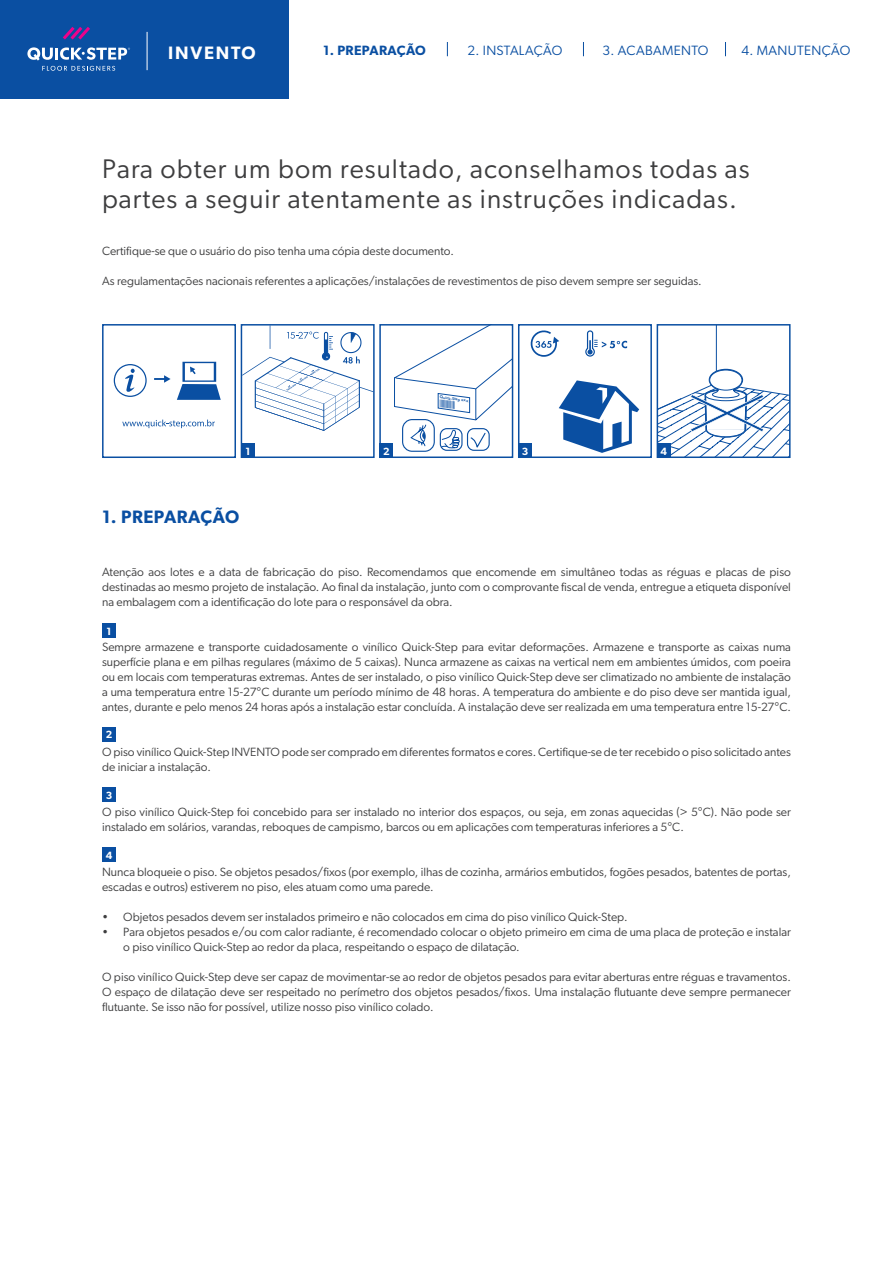
<style>
.page{position:relative;width:893px;height:1263px;background:#fff}
.page>*{position:absolute;margin:0;border:0;box-sizing:border-box;transform-origin:0 0}
.t1{font:27px/30px "Gibson";letter-spacing:.04em;color:#3e3e3f}
.t2{font:600 18px "Gibson";letter-spacing:.025em;color:#0a4fa2}
.t3{font:600 18px "Gibson";letter-spacing:.1em;color:#fff}
.t4{font:13.5px "Gibson";letter-spacing:.025em;color:#0a4fa2}
.t5{font:600 13.5px "Gibson";letter-spacing:.025em;color:#0a4fa2}
.t6{font:12px/15px "Gibson";color:#3e3e3f}
.t7{font:600 10.5px "Gibson";color:#fff}
.t8{font:600 4.35px "Futura PT";color:#0a4fa2}
</style>
<div class="page">
<div style="left:0;top:0;width:288px;height:98px;background:#0a4fa2"></div>
<svg style="left:63px;top:27px;width:27px;height:13px"></svg>
<svg style="left:27px;top:47px;width:103px;height:24px"></svg>
<hr style="left:147px;top:32px;width:1px;height:38px;background:#fff">
<svg style="left:177px;top:362px;width:44px;height:38px"></svg>
<svg style="left:154px;top:375px;width:17px;height:8px"></svg>
<svg style="left:125px;top:369px;width:10px;height:23px"></svg>
<div style="left:114px;top:364px;width:33px;height:33px;border:1px solid #0a4fa2;border-radius:50%"></div>
<svg style="left:122px;top:420px;width:93px;height:8px"></svg>
<div style="left:102px;top:324px;width:134px;height:134px;border:2px solid #0a4fa2"></div>
<svg style="left:244px;top:327px;width:128px;height:117px"></svg>
<div style="left:241px;top:324px;width:134px;height:134px;border:2px solid #0a4fa2"></div>
<div style="left:402px;top:419px;width:33px;height:33px;border:1px solid #0a4fa2;border-radius:9px"></div>
<svg style="left:391px;top:327px;width:119px;height:124px"></svg>
<div style="left:379px;top:324px;width:134px;height:134px;border:2px solid #0a4fa2"></div>
<svg style="left:559px;top:380px;width:80px;height:73px"></svg>
<svg style="left:531px;top:330px;width:28px;height:27px"></svg>
<svg style="left:585px;top:330px;width:42px;height:27px"></svg>
<div style="left:518px;top:324px;width:134px;height:134px;border:2px solid #0a4fa2"></div>
<svg style="left:660px;top:327px;width:128px;height:128px"></svg>
<div style="left:657px;top:324px;width:134px;height:134px;border:2px solid #0a4fa2"></div>
<svg style="left:447px;top:42px;width:1px;height:14px"></svg>
<svg style="left:583px;top:42px;width:1px;height:14px"></svg>
<svg style="left:725px;top:42px;width:1px;height:14px"></svg>
<div style="left:241px;top:444px;width:14px;height:14px;background:#0a4fa2"></div>
<div style="left:102px;top:624px;width:14px;height:14px;background:#0a4fa2"></div>
<div style="left:380px;top:444px;width:13px;height:14px;background:#0a4fa2"></div>
<div style="left:102px;top:727px;width:14px;height:14px;background:#0a4fa2"></div>
<div style="left:518px;top:444px;width:14px;height:14px;background:#0a4fa2"></div>
<div style="left:102px;top:787px;width:14px;height:14px;background:#0a4fa2"></div>
<div style="left:102px;top:847px;width:14px;height:14px;background:#0a4fa2"></div>
<div style="left:657px;top:444px;width:14px;height:14px;background:#0a4fa2"></div>
<h2 class="t3" style="left:168px;top:42px;width:89px">INVENTO</h2>
<p class="t5" style="left:323px;top:42px;width:104px">1. PREPARAÇÃO</p>
<p class="t4" style="left:467px;top:42px;width:96px">2. INSTALAÇÃO</p>
<p class="t4" style="left:602px;top:42px;width:107px">3. ACABAMENTO</p>
<p class="t4" style="left:741px;top:42px;width:111px">4. MANUTENÇÃO</p>
<h1 class="t1" style="left:102px;top:153px;width:649px">Para obter um bom resultado, aconselhamos todas as partes a seguir atentamente as instruções indicadas.</h1>
<p class="t6" style="left:102px;top:243px;width:353px">Certifique-se que o usuário do piso tenha uma cópia deste documento.</p>
<p class="t6" style="left:102px;top:273px;width:601px">As regulamentações nacionais referentes a aplicações/instalações de revestimentos de piso devem sempre ser seguidas.</p>
<p class="t7" style="left:245px;top:445px;width:6px">1</p>
<h2 class="t2" style="left:102px;top:506px;width:139px">1. PREPARAÇÃO</h2>
<p class="t7" style="left:383px;top:445px;width:8px">2</p>
<p class="t8" style="left:440px;top:394px;width:30px;rotate:7deg">Quick-Step xxx</p>
<p class="t7" style="left:522px;top:445px;width:8px">3</p>
<p class="t7" style="left:660px;top:445px;width:8px">4</p>
<p class="t6" style="left:102px;top:564px;width:690px;text-align:justify">Atenção aos lotes e a data de fabricação do piso. Recomendamos que encomende em simultâneo todas as réguas e placas de piso destinadas ao mesmo projeto de instalação. Ao final da instalação, junto com o comprovante fiscal de venda, entregue a etiqueta disponível na embalagem com a identificação do lote para o responsável da obra.</p>
<p class="t6" style="left:102px;top:639px;width:690px;text-align:justify">Sempre armazene e transporte cuidadosamente o vinílico Quick-Step para evitar deformações. Armazene e transporte as caixas numa superfície plana e em pilhas regulares (máximo de 5 caixas). Nunca armazene as caixas na vertical nem em ambientes úmidos, com poeira ou em locais com temperaturas extremas. Antes de ser instalado, o piso vinílico Quick-Step deve ser climatizado no ambiente de instalação a uma temperatura entre 15-27°C durante um período mínimo de 48 horas. A temperatura do ambiente e do piso deve ser mantida igual, antes, durante e pelo menos 24 horas após a instalação estar concluída. A instalação deve ser realizada em uma temperatura entre 15-27°C.</p>
<p class="t6" style="left:102px;top:744px;width:690px">O piso vinílico Quick-Step INVENTO pode ser comprado em diferentes formatos e cores. Certifique-se de ter recebido o piso solicitado antes de iniciar a instalação.</p>
<p class="t6" style="left:102px;top:804px;width:690px">O piso vinílico Quick-Step foi concebido para ser instalado no interior dos espaços, ou seja, em zonas aquecidas (&gt; 5°C). Não pode ser instalado em solários, varandas, reboques de campismo, barcos ou em aplicações com temperaturas inferiores a 5°C.</p>
<p class="t6" style="left:102px;top:864px;width:690px">Nunca bloqueie o piso. Se objetos pesados/fixos (por exemplo, ilhas de cozinha, armários embutidos, fogões pesados, batentes de portas, escadas e outros) estiverem no piso, eles atuam como uma parede.</p>
<p class="t6" style="left:102px;top:909px;width:527px">• Objetos pesados devem ser instalados primeiro e não colocados em cima do piso vinílico Quick-Step.</p>
<p class="t6" style="left:123px;top:924px;width:669px;text-indent:-21px">• Para objetos pesados e/ou com calor radiante, é recomendado colocar o objeto primeiro em cima de uma placa de proteção e instalar o piso vinílico Quick-Step ao redor da placa, respeitando o espaço de dilatação.</p>
<p class="t6" style="left:102px;top:969px;width:690px;text-align:justify">O piso vinílico Quick-Step deve ser capaz de movimentar-se ao redor de objetos pesados para evitar aberturas entre réguas e travamentos.<br>O espaço de dilatação deve ser respeitado no perímetro dos objetos pesados/fixos. Uma instalação flutuante deve sempre permanecer flutuante. Se isso não for possível, utilize nosso piso vinílico colado.</p>
<p class="t7" style="left:106px;top:625px;width:6px">1</p>
<p class="t7" style="left:106px;top:728px;width:8px">2</p>
<p class="t7" style="left:106px;top:789px;width:8px">3</p>
<p class="t7" style="left:106px;top:849px;width:8px">4</p>
</div>
